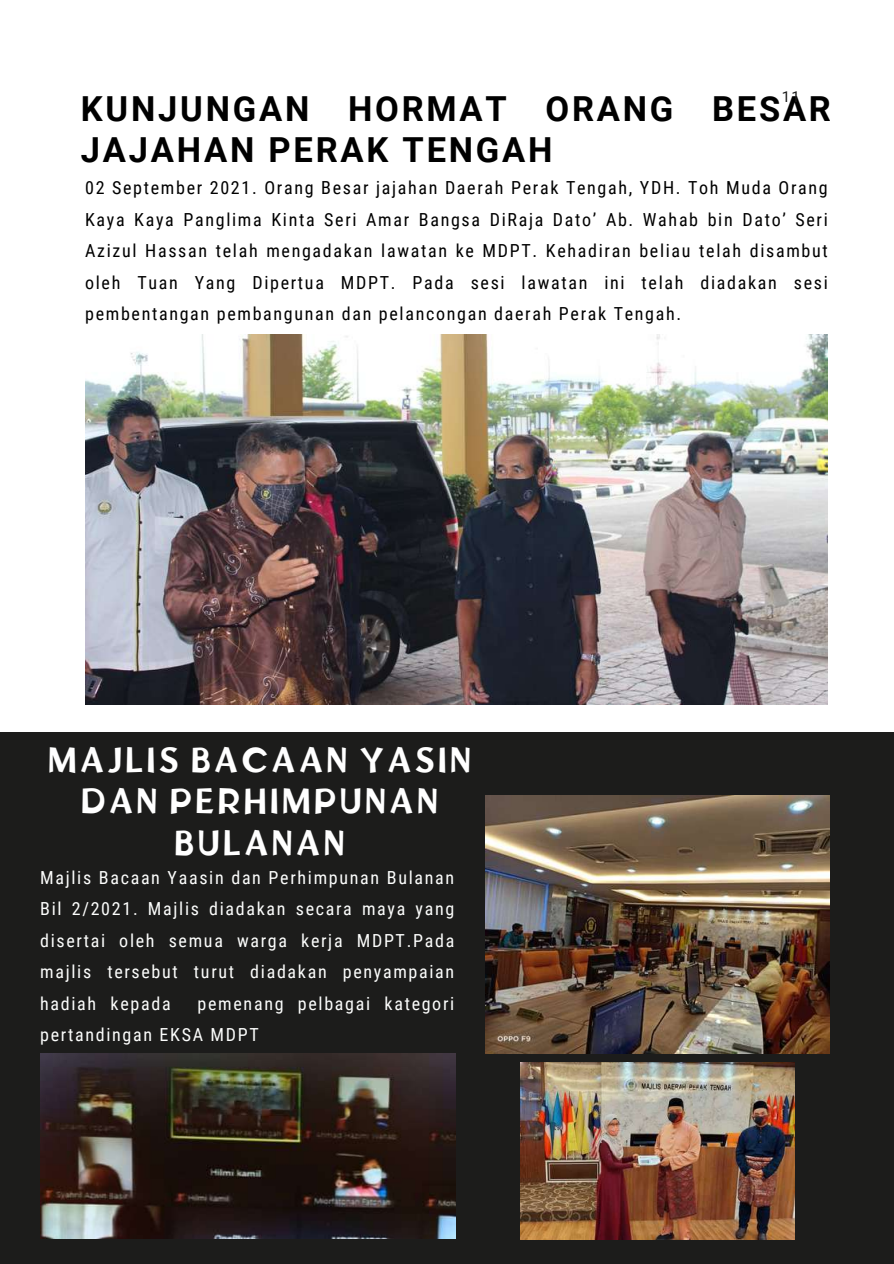
<style>
.page{position:relative;width:894px;height:1264px;background:#fff}
.page>*{position:absolute;margin:0;border:0;box-sizing:border-box;transform-origin:0 0}
.t1{font:700 34.5px/41.7px "Roboto";letter-spacing:.08em;color:#000}
.t2{font:500 34.5px/41.7px "Tufuli Arabic";letter-spacing:.08em;color:#fff;text-align:center}
.t3{font:18px/31.5px "Roboto Condensed";letter-spacing:.095em;color:#000;text-align:justify}
.t4{font:18px/31.5px "Roboto Condensed";letter-spacing:.095em;color:#fcfdfc;text-align:justify}
.t5{font:15px "Roboto";color:#1c1c1b}
</style>
<div class="page">
<div style="left:0;top:732px;width:893px;height:531px;background:#1c1c1b"></div>
<img style="left:85px;top:334px;width:741px;height:371px">
<img style="left:40px;top:1053px;width:415px;height:185px">
<img style="left:485px;top:796px;width:344px;height:257px">
<img style="left:520px;top:1062px;width:274px;height:176px">
<p class="t5" style="left:781px;top:88px;width:20px">11</p>
<h1 class="t1" style="left:81px;top:88px;width:751px">KUNJUNGAN HORMAT ORANG BESAR<br>JAJAHAN PERAK TENGAH</h1>
<p class="t3" style="left:85px;top:172px;width:744px">02 September 2021. Orang Besar jajahan Daerah Perak Tengah, YDH. Toh Muda Orang Kaya Kaya Panglima Kinta Seri Amar Bangsa DiRaja Dato’ Ab. Wahab bin Dato’ Seri Azizul Hassan telah mengadakan lawatan ke MDPT. Kehadiran beliau telah disambut oleh Tuan Yang Dipertua MDPT. Pada sesi lawatan ini telah diadakan sesi pembentangan pembangunan dan pelancongan daerah Perak Tengah.</p>
<h1 class="t2" style="left:48px;top:742px;width:425px">MAJLIS BACAAN YASIN<br>DAN PERHIMPUNAN<br>BULANAN</h1>
<p class="t4" style="left:40px;top:861px;width:415px">Majlis Bacaan Yaasin dan Perhimpunan Bulanan Bil 2/2021. Majlis diadakan secara maya yang disertai oleh semua warga kerja MDPT.Pada majlis tersebut turut diadakan penyampaian hadiah kepada</p>
<p class="t4" style="left:40px;top:987px;width:415px;text-indent:157px">pemenang pelbagai kategori pertandingan EKSA MDPT</p>
</div>
